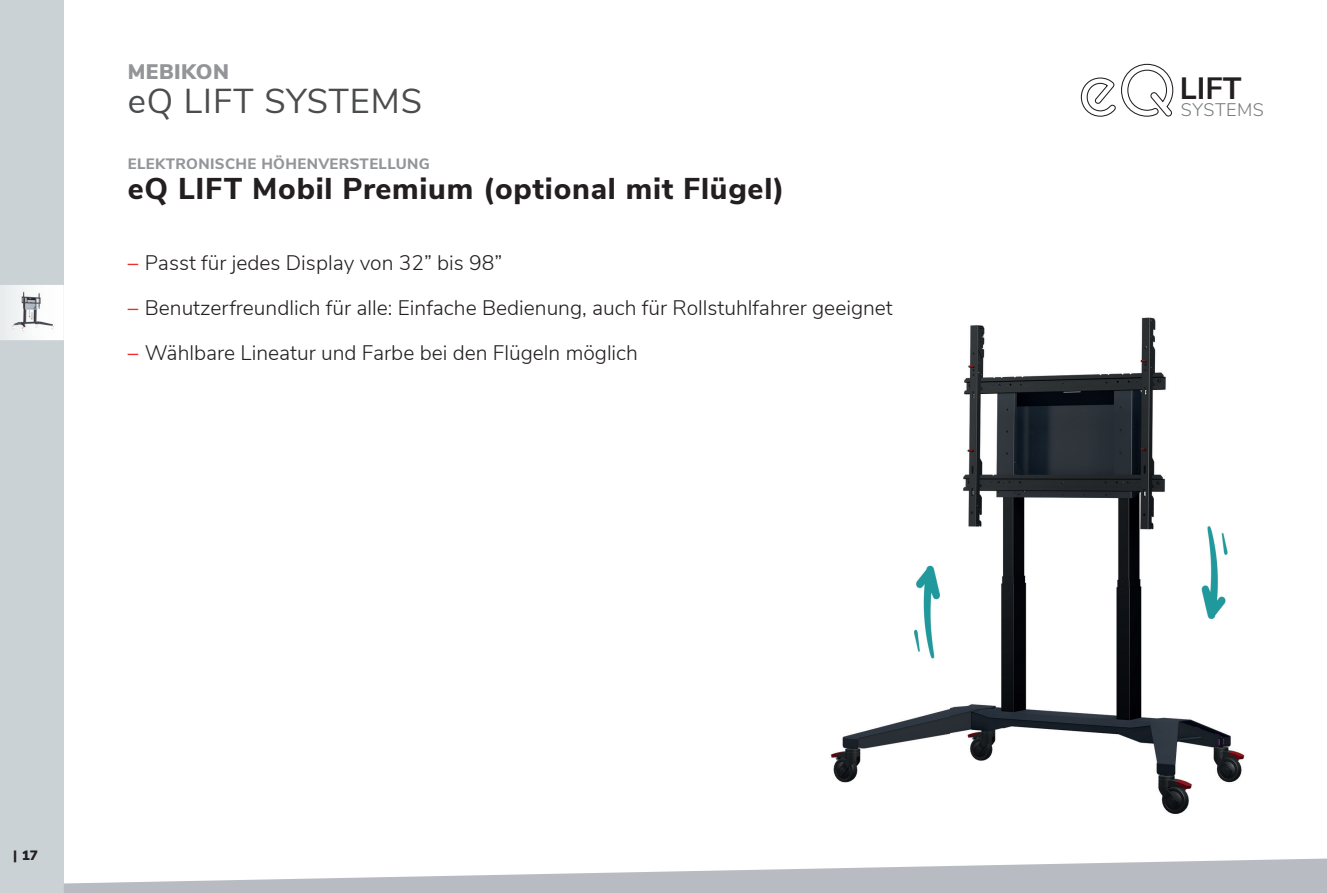
<style>
.page{position:relative;width:1327px;height:893px;background:#fff}
.page>*{position:absolute;margin:0;border:0;box-sizing:border-box;transform-origin:0 0}
.t1{font:34.5px "Nunito Sans";letter-spacing:.025em;color:#4b4c4d}
.t2{font:700 30.75px "Nunito Sans";color:#231f20}
.t3{font:800 30px "Nunito Sans";letter-spacing:.025em;color:#231f20}
.t4{font:300 21px "Nunito Sans";color:#231f20}
.t5{font:900 21px "Nunito Sans";letter-spacing:.025em;color:#939598}
.t6{font:300 18.15px "Nunito Sans";letter-spacing:.025em;color:#76787b}
.t7{font:800 15px "Nunito Sans";letter-spacing:.025em;color:#939598}
.t8{font:900 13.5px "Nunito Sans";color:#231f20}
.s1{font-weight:600;color:#ee2d2d}
</style>
<div class="page">
<div style="left:0;top:0;width:64px;height:893px;background:#cbd2d5"></div>
<img style="left:830px;top:317px;width:415px;height:497px">
<svg style="left:1080px;top:64px;width:94px;height:53px"></svg>
<svg style="left:64px;top:858px;width:1263px;height:35px"></svg>
<svg style="left:0;top:285px;width:64px;height:55px"></svg>
<img style="left:7px;top:290px;width:49px;height:45px">
<p class="t5" style="left:128px;top:56px;width:103px">MEBIKON</p>
<h1 class="t1" style="left:128px;top:76px;width:296px">eQ LIFT SYSTEMS</h1>
<p class="t7" style="left:128px;top:153px;width:304px">ELEKTRONISCHE HÖHENVERSTELLUNG</p>
<h3 class="t3" style="left:128px;top:167px;width:658px">eQ LIFT Mobil Premium (optional mit Flügel)</h3>
<p class="t4" style="left:128px;top:247px;width:376px"><span class="s1">–</span> Passt für jedes Display von 32” bis 98”</p>
<p class="t4" style="left:128px;top:292px;width:766px"><span class="s1">–</span> Benutzerfreundlich für alle: Einfache Bedienung, auch für Rollstuhlfahrer geeignet</p>
<p class="t4" style="left:128px;top:337px;width:512px"><span class="s1">–</span> Wählbare Lineatur und Farbe bei den Flügeln möglich</p>
<p class="t8" style="left:13px;top:845px;width:26px">| 17</p>
<h2 class="t2" style="left:1179px;top:66px;width:63px">LIFT</h2>
<p class="t6" style="left:1181px;top:97px;width:85px">SYSTEMS</p>
</div>
